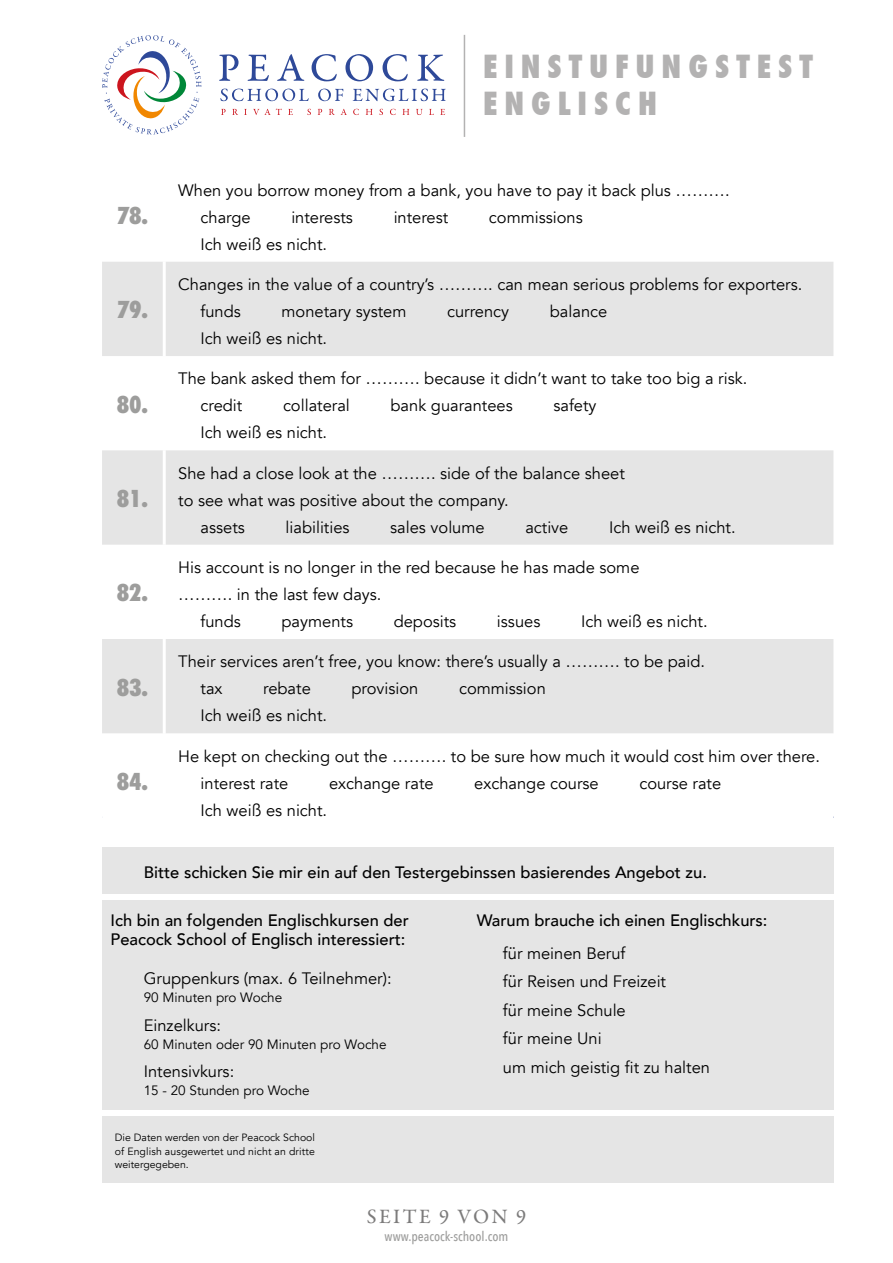
<style>
.page{position:relative;width:893px;height:1263px;background:#fff}
.page>*{position:absolute;margin:0;border:0;box-sizing:border-box;transform-origin:0 0}
.t1{font:800 condensed 31.05px/37.3px "Futura";letter-spacing:.22em;color:#b3b2b2}
.t2{font:900 condensed 24px "Futura BT";letter-spacing:.02em;color:#9d9d9c}
.t3{font:500 20.55px "Garamond Premr Pro";letter-spacing:.115em;color:#7c7b7b}
.t4{font:16.5px/27px "Avenir";color:#000}
.t5{font:500 16.5px/19.5px "Avenir";color:#000}
.t6{font:13.5px "Avenir";color:#000}
.t7{font:500 13.5px "Avenir Next Condensed";color:#9d9d9c}
.t8{font:10.5px/13.5px "Avenir";letter-spacing:.01em;color:#000;text-align:justify}
</style>
<div class="page">
<hr style="left:464px;top:35px;width:1px;height:102px;background:#b3b2b2">
<svg style="left:219px;top:54px;width:20px;height:27px"></svg>
<svg style="left:248px;top:55px;width:21px;height:26px"></svg>
<svg style="left:277px;top:54px;width:27px;height:27px"></svg>
<svg style="left:312px;top:54px;width:25px;height:27px"></svg>
<svg style="left:345px;top:54px;width:28px;height:27px"></svg>
<svg style="left:383px;top:54px;width:25px;height:27px"></svg>
<svg style="left:417px;top:55px;width:27px;height:26px"></svg>
<svg style="left:221px;top:109px;width:5px;height:6px"></svg>
<svg style="left:232px;top:109px;width:6px;height:6px"></svg>
<svg style="left:253px;top:109px;width:29px;height:6px"></svg>
<svg style="left:288px;top:109px;width:5px;height:6px"></svg>
<svg style="left:307px;top:109px;width:4px;height:6px"></svg>
<svg style="left:318px;top:109px;width:4px;height:6px"></svg>
<svg style="left:329px;top:109px;width:6px;height:6px"></svg>
<svg style="left:341px;top:109px;width:6px;height:6px"></svg>
<svg style="left:353px;top:109px;width:6px;height:6px"></svg>
<svg style="left:366px;top:109px;width:7px;height:6px"></svg>
<svg style="left:379px;top:109px;width:4px;height:6px"></svg>
<svg style="left:390px;top:109px;width:6px;height:6px"></svg>
<svg style="left:402px;top:109px;width:7px;height:6px"></svg>
<svg style="left:416px;top:109px;width:7px;height:6px"></svg>
<svg style="left:429px;top:109px;width:5px;height:6px"></svg>
<svg style="left:440px;top:109px;width:5px;height:6px"></svg>
<svg style="left:220px;top:89px;width:89px;height:12px"></svg>
<svg style="left:318px;top:89px;width:25px;height:12px"></svg>
<svg style="left:353px;top:89px;width:93px;height:12px"></svg>
<svg style="left:102px;top:35px;width:99px;height:99px"></svg>
<div style="left:102px;top:1116px;width:731px;height:67px;background:#e5e5e5"></div>
<div style="left:102px;top:901px;width:731px;height:209px;background:#e5e5e5"></div>
<svg style="left:102px;top:262px;width:731px;height:471px;fill:#e5e5e5"></svg>
<hr style="left:163px;top:262px;width:3px;height:94px;background:#fff">
<hr style="left:163px;top:356px;width:3px;height:94px;background:#fff">
<hr style="left:163px;top:450px;width:3px;height:95px;background:#fff">
<hr style="left:163px;top:545px;width:3px;height:94px;background:#fff">
<hr style="left:163px;top:639px;width:3px;height:94px;background:#fff">
<div style="left:102px;top:847px;width:731px;height:47px;background:#e5e5e5"></div>
<h1 class="t1" style="left:483px;top:48px;width:331px">EINSTUFUNGSTEST<br>ENGLISCH</h1>
<h2 class="t2" style="left:117px;top:201px;width:32px">78.</h2>
<p class="t4" style="left:201px;top:177px;width:531px;text-indent:-22px">When you borrow money from a bank, you have to pay it back plus ………. charge</p>
<p class="t4" style="left:291px;top:204px;width:63px">interests</p>
<p class="t4" style="left:394px;top:204px;width:56px">interest</p>
<p class="t4" style="left:489px;top:204px;width:95px">commissions</p>
<p class="t4" style="left:201px;top:231px;width:128px">Ich weiß es nicht.</p>
<h2 class="t2" style="left:117px;top:295px;width:32px">79.</h2>
<p class="t4" style="left:201px;top:271px;width:603px;text-indent:-22px">Changes in the value of a country’s ………. can mean serious problems for exporters. funds</p>
<p class="t4" style="left:282px;top:298px;width:126px">monetary system</p>
<p class="t4" style="left:447px;top:298px;width:64px">currency</p>
<p class="t4" style="left:550px;top:298px;width:59px">balance</p>
<p class="t4" style="left:201px;top:325px;width:128px">Ich weiß es nicht.</p>
<h2 class="t2" style="left:117px;top:390px;width:32px">80.</h2>
<p class="t4" style="left:201px;top:366px;width:548px;text-indent:-22px">The bank asked them for ………. because it didn’t want to take too big a risk. credit</p>
<p class="t4" style="left:283px;top:393px;width:68px">collateral</p>
<p class="t4" style="left:391px;top:393px;width:124px">bank guarantees</p>
<p class="t4" style="left:553px;top:393px;width:45px">safety</p>
<p class="t4" style="left:201px;top:420px;width:128px">Ich weiß es nicht.</p>
<h2 class="t2" style="left:117px;top:484px;width:32px">81.</h2>
<p class="t4" style="left:178px;top:460px;width:448px">She had a close look at the ………. side of the balance sheet</p>
<p class="t4" style="left:178px;top:487px;width:332px">to see what was positive about the company.</p>
<p class="t4" style="left:201px;top:514px;width:46px">assets</p>
<p class="t4" style="left:285px;top:514px;width:66px">liabilities</p>
<p class="t4" style="left:390px;top:514px;width:96px">sales volume</p>
<p class="t4" style="left:525px;top:514px;width:45px">active</p>
<p class="t4" style="left:609px;top:514px;width:128px">Ich weiß es nicht.</p>
<h2 class="t2" style="left:117px;top:578px;width:32px">82.</h2>
<p class="t4" style="left:178px;top:554px;width:463px">His account is no longer in the red because he has made some</p>
<p class="t4" style="left:178px;top:581px;width:205px">………. in the last few days.</p>
<p class="t4" style="left:201px;top:608px;width:42px">funds</p>
<p class="t4" style="left:282px;top:608px;width:73px">payments</p>
<p class="t4" style="left:394px;top:608px;width:64px">deposits</p>
<p class="t4" style="left:497px;top:608px;width:45px">issues</p>
<p class="t4" style="left:581px;top:608px;width:128px">Ich weiß es nicht.</p>
<h2 class="t2" style="left:117px;top:673px;width:32px">83.</h2>
<p class="t4" style="left:201px;top:648px;width:506px;text-indent:-22px">Their services aren’t free, you know: there’s usually a ………. to be paid. tax</p>
<p class="t4" style="left:263px;top:675px;width:49px">rebate</p>
<p class="t4" style="left:351px;top:675px;width:68px">provision</p>
<p class="t4" style="left:459px;top:675px;width:88px">commission</p>
<p class="t4" style="left:201px;top:702px;width:128px">Ich weiß es nicht.</p>
<h2 class="t2" style="left:117px;top:767px;width:32px">84.</h2>
<p class="t4" style="left:201px;top:743px;width:621px;text-indent:-22px">He kept on checking out the ………. to be sure how much it would cost him over there. interest rate</p>
<p class="t4" style="left:329px;top:770px;width:106px">exchange rate</p>
<p class="t4" style="left:474px;top:770px;width:126px">exchange course</p>
<p class="t4" style="left:639px;top:770px;width:83px">course rate</p>
<p class="t4" style="left:201px;top:797px;width:128px">Ich weiß es nicht.</p>
<p class="t5" style="left:144px;top:862px;width:565px">Bitte schicken Sie mir ein auf den Testergebinssen basierendes Angebot zu.</p>
<p class="t5" style="left:111px;top:909px;width:300px">Ich bin an folgenden Englischkursen der<br>Peacock School of Englisch interessiert:</p>
<p class="t4" style="left:144px;top:965px;width:249px">Gruppenkurs (max. 6 Teilnehmer):</p>
<p class="t6" style="left:144px;top:990px;width:140px">90 Minuten pro Woche</p>
<p class="t4" style="left:144px;top:1012px;width:79px">Einzelkurs:</p>
<p class="t6" style="left:144px;top:1036px;width:244px">60 Minuten oder 90 Minuten pro Woche</p>
<p class="t4" style="left:144px;top:1058px;width:92px">Intensivkurs:</p>
<p class="t6" style="left:144px;top:1083px;width:168px">15 - 20 Stunden pro Woche</p>
<p class="t8" style="left:115px;top:1131px;width:202px">Die Daten werden von der Peacock School of English ausgewertet und nicht an dritte weitergegeben.</p>
<p class="t5" style="left:477px;top:909px;width:292px">Warum brauche ich einen Englischkurs:</p>
<p class="t4" style="left:503px;top:939px;width:209px;line-height:28.5px">für meinen Beruf<br>für Reisen und Freizeit<br>für meine Schule<br>für meine Uni<br>um mich geistig fit zu halten</p>
<p class="t3" style="left:367px;top:1204px;width:161px">SEITE 9 VON 9</p>
<p class="t7" style="left:385px;top:1228px;width:125px">www.peacock-school.com</p>
</div>
